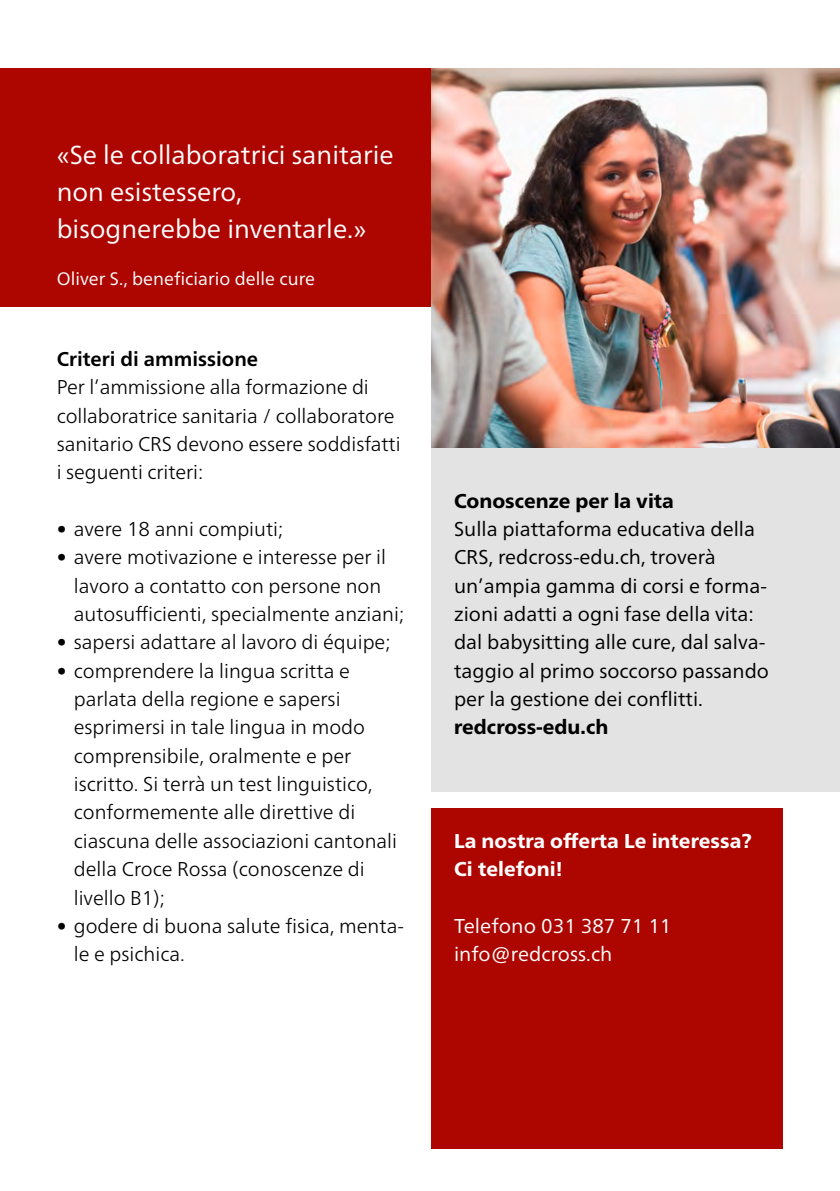
<style>
.page{position:relative;width:840px;height:1191px;background:#fff}
.page>*{position:absolute;margin:0;border:0;box-sizing:border-box;transform-origin:0 0}
.t1{font:26px/36.8px "Frutiger Neue LTW1 G";color:#fff}
.t2{font:300 20px/28.4px "Frutiger Neue LTW1 G";color:#000}
.t3{font:20px/28.4px "Frutiger Neue LTW1 G";color:#000}
.t4{font:800 20px/28.4px "Frutiger Neue LTW1 G";letter-spacing:.005em;color:#fff}
.t5{font:800 20px "Frutiger Neue LTW1 G";color:#000}
.t6{font:20px/28.4px "Frutiger Neue LTW1 G";letter-spacing:.005em;color:#fff}
.t7{font:700 20px "Frutiger Neue LTW1 G";color:#000}
.t8{font:18px "Frutiger Neue LTW1 G";letter-spacing:.005em;color:#fff}
</style>
<div class="page">
<div style="left:0;top:68px;width:431px;height:238px;background:#ad0500"></div>
<div style="left:431px;top:808px;width:351px;height:340px;background:#ad0500"></div>
<img style="left:431px;top:68px;width:408px;height:380px">
<div style="left:431px;top:448px;width:408px;height:343px;background:#e3e3e3"></div>
<h1 class="t1" style="left:57px;top:137px;width:338px">«Se le collaboratrici sanitarie non esistessero, bisognerebbe inventarle.»</h1>
<p class="t8" style="left:57px;top:268px;width:260px">Oliver S., beneficiario delle cure</p>
<p class="t7" style="left:57px;top:347px;width:203px">Criteri di ammissione</p>
<p class="t2" style="left:57px;top:373px;width:345px">Per l’ammissione alla formazione di collaboratrice sanitaria / collaboratore sanitario CRS devono essere soddisfatti i seguenti criteri:</p>
<p class="t2" style="left:57px;top:514px;width:228px">• avere 18 anni compiuti;</p>
<p class="t2" style="left:74px;top:543px;width:332px;text-indent:-17px">• avere motivazione e interesse per il lavoro a contatto con persone non autosufficienti, specialmente anziani;</p>
<p class="t2" style="left:57px;top:628px;width:335px">• sapersi adattare al lavoro di équipe;</p>
<p class="t2" style="left:74px;top:656px;width:325px;text-indent:-17px">• comprendere la lingua scritta e parlata della regione e sapersi esprimersi in tale lingua in modo comprensibile, oralmente e per iscritto. Si terrà un test linguistico, conformemente alle direttive di ciascuna delle associazioni cantonali della Croce Rossa (conoscenze di livello B1);</p>
<p class="t2" style="left:74px;top:911px;width:331px;text-indent:-17px">• godere di buona salute fisica, menta&shy;le e psichica.</p>
<p class="t5" style="left:454px;top:489px;width:221px">Conoscenze per la vita</p>
<p class="t3" style="left:454px;top:514px;width:316px">Sulla piattaforma educativa della CRS, redcross-edu.ch, troverà un’ampia gamma di corsi e forma&shy;zioni adatti a ogni fase della vita: dal babysitting alle cure, dal salva&shy;taggio al primo soccorso passando per la gestione dei conflitti.</p>
<p class="t5" style="left:454px;top:715px;width:156px">redcross-edu.ch</p>
<p class="t4" style="left:454px;top:826px;width:299px">La nostra offerta Le interessa?<br>Ci telefoni!</p>
<p class="t6" style="left:454px;top:911px;width:219px">Telefono 031 387 71 11 info@redcross.ch</p>
</div>
